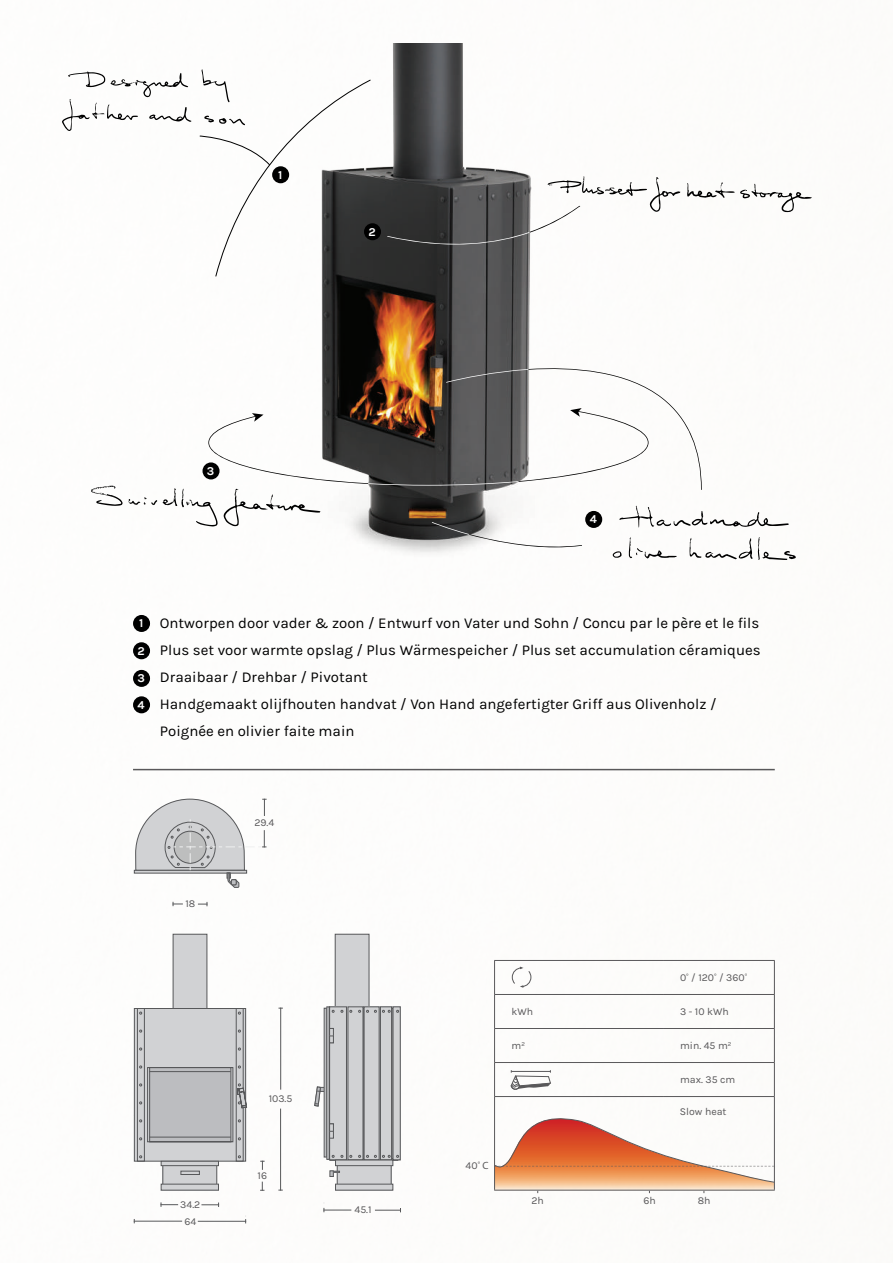
<style>
.page{position:relative;width:893px;height:1263px;background:#fff}
.page>*{position:absolute;margin:0;border:0;box-sizing:border-box;transform-origin:0 0}
.t1{font:15px/27px "Karla";color:#000}
.t2{font:700 12px "Karla";color:#fff}
.t3{font:10.5px "Karla";color:#59585a}
.s1{font-family:"Myriad Pro"}
</style>
<div class="page">
<img style="left:133px;top:615px;width:642px;height:609px">
<img style="left:321px;top:43px;width:209px;height:323px">
<svg style="left:387px;top:176px;width:425px;height:73px"></svg>
<svg style="left:62px;top:69px;width:309px;height:208px"></svg>
<svg style="left:91px;top:366px;width:705px;height:194px"></svg>
<hr style="left:133px;top:769px;width:642px;height:1px;background:#59585a">
<svg style="left:495px;top:1108px;width:279px;height:75px"></svg>
<hr style="left:663px;top:960px;width:112px;height:1px;background:#59585a">
<hr style="left:774px;top:961px;width:1px;height:33px;background:#59585a">
<hr style="left:663px;top:994px;width:112px;height:1px;background:#59585a">
<hr style="left:774px;top:995px;width:1px;height:33px;background:#59585a">
<hr style="left:663px;top:1028px;width:112px;height:1px;background:#59585a">
<hr style="left:774px;top:1029px;width:1px;height:33px;background:#59585a">
<hr style="left:663px;top:1062px;width:112px;height:1px;background:#59585a">
<hr style="left:774px;top:1063px;width:1px;height:33px;background:#59585a">
<hr style="left:663px;top:1096px;width:112px;height:1px;background:#59585a">
<hr style="left:774px;top:1097px;width:1px;height:93px;background:#59585a">
<hr style="left:663px;top:1190px;width:112px;height:1px;background:#59585a">
<hr style="left:494px;top:960px;width:169px;height:1px;background:#59585a">
<hr style="left:494px;top:961px;width:1px;height:33px;background:#59585a">
<hr style="left:494px;top:994px;width:169px;height:1px;background:#59585a">
<hr style="left:494px;top:995px;width:1px;height:33px;background:#59585a">
<hr style="left:494px;top:1028px;width:169px;height:1px;background:#59585a">
<hr style="left:494px;top:1029px;width:1px;height:33px;background:#59585a">
<hr style="left:494px;top:1062px;width:169px;height:1px;background:#59585a">
<hr style="left:494px;top:1063px;width:1px;height:33px;background:#59585a">
<hr style="left:494px;top:1096px;width:169px;height:1px;background:#59585a">
<hr style="left:494px;top:1097px;width:1px;height:93px;background:#59585a">
<hr style="left:494px;top:1190px;width:169px;height:1px;background:#59585a">
<svg style="left:510px;top:1011px;width:13px;height:11px"></svg>
<svg style="left:511px;top:966px;width:21px;height:22px"></svg>
<svg style="left:511px;top:1070px;width:40px;height:19px"></svg>
<svg style="left:679px;top:1075px;width:4px;height:10px"></svg>
<svg style="left:679px;top:1041px;width:4px;height:10px"></svg>
<div style="left:337px;top:1161px;width:54px;height:29px;background:#d1d2d4"></div>
<div style="left:337px;top:1161px;width:55px;height:29px;border:1px solid #57585a"></div>
<div style="left:335px;top:1184px;width:58px;height:6px;background:#d1d2d4"></div>
<div style="left:335px;top:1184px;width:58px;height:6px;border:1px solid #57585a"></div>
<svg style="left:314px;top:1086px;width:10px;height:21px"></svg>
<div style="left:335px;top:934px;width:34px;height:82px;background:#d1d2d4"></div>
<div style="left:335px;top:934px;width:34px;height:82px;border:1px solid #57585a"></div>
<hr style="left:330px;top:1160px;width:68px;height:1px;background:#57585a">
<div style="left:324px;top:1008px;width:3px;height:149px;border:1px solid #57585a"></div>
<div style="left:329px;top:1008px;width:71px;height:150px;background:#696a6c"></div>
<div style="left:330px;top:1007px;width:16px;height:153px;background:#d1d2d4"></div>
<div style="left:329px;top:1006px;width:18px;height:154px;border:1px solid #57585a"></div>
<div style="left:348px;top:1007px;width:15px;height:153px;background:#d1d2d4"></div>
<div style="left:347px;top:1006px;width:16px;height:154px;border:1px solid #57585a"></div>
<div style="left:364px;top:1007px;width:15px;height:153px;background:#d1d2d4"></div>
<div style="left:364px;top:1006px;width:16px;height:154px;border:1px solid #57585a"></div>
<div style="left:380px;top:1007px;width:12px;height:153px;background:#d1d2d4"></div>
<div style="left:380px;top:1006px;width:12px;height:154px;border:1px solid #57585a"></div>
<div style="left:393px;top:1007px;width:7px;height:153px;background:#d1d2d4"></div>
<div style="left:393px;top:1006px;width:8px;height:154px;border:1px solid #57585a"></div>
<div style="left:329px;top:1028px;width:5px;height:15px;border:1px solid #57585a"></div>
<div style="left:329px;top:1123px;width:5px;height:15px;border:1px solid #57585a"></div>
<svg style="left:332px;top:1008px;width:20px;height:5px"></svg>
<svg style="left:358px;top:1010px;width:41px;height:3px"></svg>
<svg style="left:332px;top:1155px;width:11px;height:3px"></svg>
<svg style="left:358px;top:1155px;width:41px;height:3px"></svg>
<svg style="left:329px;top:1170px;width:11px;height:7px"></svg>
<div style="left:173px;top:934px;width:34px;height:75px;background:#d1d2d4"></div>
<div style="left:173px;top:934px;width:34px;height:75px;border:1px solid #57585a"></div>
<div style="left:163px;top:1161px;width:54px;height:29px;background:#d1d2d4"></div>
<div style="left:162px;top:1161px;width:55px;height:29px;border:1px solid #57585a"></div>
<svg style="left:134px;top:1008px;width:113px;height:167px;background:#bfc0c2"></svg>
<div style="left:134px;top:870px;width:113px;height:3px;border:1px solid #57585a"></div>
<div style="left:161px;top:1184px;width:58px;height:6px;background:#d1d2d4"></div>
<div style="left:161px;top:1184px;width:58px;height:6px;border:1px solid #57585a"></div>
<div style="left:161px;top:1161px;width:58px;height:5px;background:#d1d2d4"></div>
<div style="left:161px;top:1161px;width:58px;height:5px;border:1px solid #57585a"></div>
<div style="left:335px;top:1160px;width:58px;height:6px;background:#d1d2d4"></div>
<div style="left:335px;top:1159px;width:58px;height:7px;border:1px solid #57585a"></div>
<svg style="left:198px;top:902px;width:10px;height:4px"></svg>
<svg style="left:173px;top:902px;width:9px;height:4px"></svg>
<hr style="left:280px;top:1008px;width:1px;height:81px;background:#57585a">
<hr style="left:280px;top:1109px;width:1px;height:81px;background:#57585a">
<svg style="left:261px;top:1161px;width:3px;height:8px"></svg>
<svg style="left:261px;top:1182px;width:3px;height:9px"></svg>
<hr style="left:198px;top:1221px;width:48px;height:1px;background:#57585a">
<hr style="left:134px;top:1221px;width:48px;height:1px;background:#57585a">
<svg style="left:202px;top:1202px;width:17px;height:4px"></svg>
<svg style="left:161px;top:1202px;width:17px;height:4px"></svg>
<svg style="left:375px;top:1208px;width:26px;height:4px"></svg>
<svg style="left:323px;top:1202px;width:28px;height:10px"></svg>
<div style="left:133px;top:615px;width:17px;height:17px;background:#000;border-radius:50%"></div>
<div style="left:133px;top:642px;width:17px;height:17px;background:#000;border-radius:50%"></div>
<div style="left:133px;top:670px;width:17px;height:17px;background:#000;border-radius:50%"></div>
<div style="left:133px;top:696px;width:17px;height:17px;background:#000;border-radius:50%"></div>
<div style="left:272px;top:166px;width:17px;height:17px;background:#000;border-radius:50%"></div>
<div style="left:364px;top:223px;width:17px;height:17px;background:#000;border-radius:50%"></div>
<div style="left:585px;top:511px;width:17px;height:17px;background:#000;border-radius:50%"></div>
<div style="left:203px;top:462px;width:17px;height:17px;background:#000;border-radius:50%"></div>
<svg style="left:135px;top:798px;width:131px;height:90px"></svg>
<p class="t2" style="left:278px;top:168px;width:6px">1</p>
<p class="t2" style="left:368px;top:225px;width:9px">2</p>
<p class="t2" style="left:207px;top:464px;width:9px">3</p>
<p class="t2" style="left:590px;top:512px;width:9px">4</p>
<p class="t2" style="left:139px;top:616px;width:6px">1</p>
<p class="t2" style="left:138px;top:644px;width:9px">2</p>
<p class="t2" style="left:138px;top:671px;width:9px">3</p>
<p class="t2" style="left:137px;top:698px;width:9px">4</p>
<p class="t1" style="left:160px;top:610px;width:602px">Ontworpen door vader &amp; zoon / Entwurf von Vater und Sohn / Concu par le père et le fils Plus set voor warmte opslag / Plus Wärmespeicher / Plus set accumulation céramiques Draaibaar / Drehbar / Pivotant<br>Handgemaakt olijfhouten handvat / Von Hand angefertigter Griff aus Olivenholz / Poignée en olivier faite main</p>
<p class="t3" style="left:185px;top:898px;width:11px">18</p>
<p class="t3" style="left:254px;top:816px;width:21px">29.4</p>
<p class="t3" style="left:180px;top:1199px;width:22px">34.2</p>
<p class="t3" style="left:184px;top:1215px;width:13px">64</p>
<p class="t3" style="left:269px;top:1093px;width:25px">103.5</p>
<p class="t3" style="left:258px;top:1170px;width:11px">16</p>
<p class="t3" style="left:354px;top:1204px;width:19px">45.1</p>
<p class="t3" style="left:466px;top:1160px;width:24px">40<sup>º</sup> <span class="s1">C</span></p>
<p class="t3" style="left:680px;top:972px;width:69px">0<sup>°</sup> / 120<sup>°</sup> / 360<sup>°</sup></p>
<p class="t3" style="left:512px;top:1006px;width:23px">kWh</p>
<p class="t3" style="left:680px;top:1006px;width:50px">3 - 10 kWh</p>
<p class="t3" style="left:512px;top:1040px;width:15px">m<sup>2</sup></p>
<p class="t3" style="left:680px;top:1040px;width:53px">min. 45 m<sup>2</sup></p>
<p class="t3" style="left:680px;top:1074px;width:57px">max. 35 cm</p>
<p class="t3" style="left:531px;top:1195px;width:14px">2h</p>
<p class="t3" style="left:680px;top:1106px;width:48px">Slow heat</p>
<p class="t3" style="left:643px;top:1195px;width:14px">6h</p>
<p class="t3" style="left:698px;top:1195px;width:14px">8h</p>
</div>
